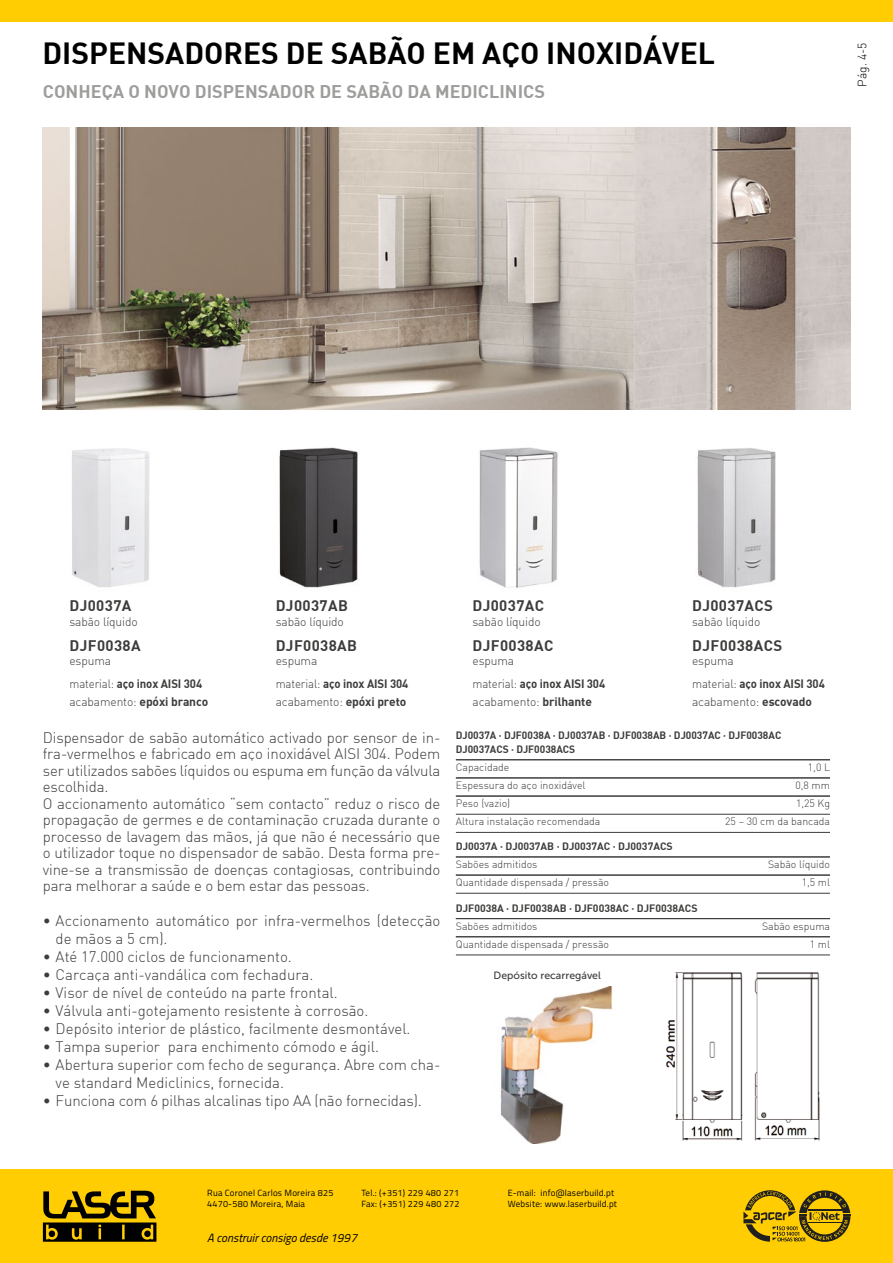
<style>
.page{position:relative;width:893px;height:1263px;background:#fff}
.page>*{position:absolute;margin:0;border:0;box-sizing:border-box;transform-origin:0 0}
.t1{font:700 30px "DI Nbek";color:#000}
.t2{font:700 18px "DI Nbek";color:#9d9d9c}
.t3{font:300 15px/16.5px "DI Nbek";letter-spacing:-.01em;color:#3c3c3b}
.t4{font:700 15px "DI Nbek";letter-spacing:.025em;color:#3c3c3b}
.t5{font:700 12px/17.5px "DI Nbek";letter-spacing:-.01em;color:#3c3c3b;scale:.95 1}
.t6{font:300 12px "DI Nbek";letter-spacing:-.01em;color:#3c3c3b}
.t7{font:italic 12px "Titillium";color:#000}
.t8{font:300 12px "DI Nbek";color:#000}
.t9{font:300 10.5px "DI Nbek";color:#3c3c3b}
.t10{font:700 10.5px/13.5px "DI Nbek";color:#3c3c3b}
.t11{font:10.5px "Museo Sans 500";color:#3c3c3b}
.t12{font:9px/10.8px "Titillium";letter-spacing:.025em;color:#000}
.s1{font-weight:300}
</style>
<div class="page">
<div style="left:0;top:0;width:893px;height:21px;background:#ffcd02"></div>
<div style="left:1px;top:1169px;width:892px;height:94px;background:#ffcd02"></div>
<svg style="left:43px;top:1191px;width:113px;height:51px"></svg>
<svg style="left:743px;top:1190px;width:107px;height:52px"></svg>
<img style="left:72px;top:448px;width:78px;height:139px">
<img style="left:479px;top:447px;width:79px;height:141px">
<img style="left:279px;top:447px;width:79px;height:141px">
<img style="left:697px;top:448px;width:79px;height:140px">
<img style="left:43px;top:128px;width:807px;height:281px">
<hr style="left:456px;top:759px;width:374px;height:1px;background:#3c3c3b">
<hr style="left:456px;top:857px;width:374px;height:1px;background:#3c3c3b">
<hr style="left:456px;top:918px;width:374px;height:1px;background:#3c3c3b">
<hr style="left:456px;top:778px;width:374px;height:1px;background:#3c3c3b">
<hr style="left:456px;top:875px;width:374px;height:1px;background:#3c3c3b">
<hr style="left:456px;top:936px;width:374px;height:1px;background:#3c3c3b">
<hr style="left:456px;top:796px;width:374px;height:1px;background:#3c3c3b">
<hr style="left:456px;top:893px;width:374px;height:1px;background:#3c3c3b">
<hr style="left:456px;top:955px;width:374px;height:1px;background:#3c3c3b">
<hr style="left:456px;top:814px;width:374px;height:1px;background:#3c3c3b">
<hr style="left:456px;top:832px;width:374px;height:1px;background:#3c3c3b">
<img style="left:666px;top:972px;width:154px;height:169px">
<img style="left:500px;top:986px;width:113px;height:157px">
<h1 class="t1" style="left:43px;top:33px;width:674px">DISPENSADORES DE SABÃO EM AÇO INOXIDÁVEL</h1>
<p class="t8" style="left:855px;top:87px;width:46px;rotate:-90deg">Pág. 4-5</p>
<p class="t2" style="left:43px;top:79px;width:504px">CONHEÇA O NOVO DISPENSADOR DE SABÃO DA MEDICLINICS</p>
<p class="t4" style="left:69px;top:596px;width:63px">DJ0037A</p>
<p class="t4" style="left:276px;top:596px;width:74px">DJ0037AB</p>
<p class="t4" style="left:472px;top:596px;width:73px">DJ0037AC</p>
<p class="t4" style="left:692px;top:596px;width:82px">DJ0037ACS</p>
<p class="t4" style="left:69px;top:636px;width:73px">DJF0038A</p>
<p class="t4" style="left:276px;top:636px;width:83px">DJF0038AB</p>
<p class="t4" style="left:472px;top:636px;width:82px">DJF0038AC</p>
<p class="t4" style="left:692px;top:636px;width:92px">DJF0038ACS</p>
<p class="t6" style="left:69px;top:614px;width:70px">sabão líquido</p>
<p class="t6" style="left:276px;top:614px;width:70px">sabão líquido</p>
<p class="t6" style="left:472px;top:614px;width:70px">sabão líquido</p>
<p class="t6" style="left:692px;top:614px;width:70px">sabão líquido</p>
<p class="t6" style="left:69px;top:654px;width:43px">espuma</p>
<p class="t6" style="left:276px;top:654px;width:43px">espuma</p>
<p class="t6" style="left:472px;top:654px;width:43px">espuma</p>
<p class="t6" style="left:692px;top:654px;width:43px">espuma</p>
<p class="t5" style="left:69px;top:675px;width:148px"><span class="s1">material:</span> aço inox AISI 304 <span class="s1">acabamento:</span> epóxi branco</p>
<p class="t5" style="left:276px;top:675px;width:141px"><span class="s1">material:</span> aço inox AISI 304 <span class="s1">acabamento:</span> epóxi preto</p>
<p class="t5" style="left:472px;top:675px;width:141px"><span class="s1">material:</span> aço inox AISI 304 <span class="s1">acabamento:</span> brilhante</p>
<p class="t5" style="left:692px;top:675px;width:141px"><span class="s1">material:</span> aço inox AISI 304 <span class="s1">acabamento:</span> escovado</p>
<p class="t3" style="left:43px;top:729px;width:399px">Dispensador de sabão automático activado por sensor de in&shy;fra-vermelhos e fabricado em aço inoxidável AISI 304. Podem ser utilizados sabões líquidos ou espuma em função da válvula escolhida.<br>O accionamento automático “sem contacto” reduz o risco de propagação de germes e de contaminação cruzada durante o processo de lavagem das mãos, já que não é necessário que o utilizador toque no dispensador de sabão. Desta forma pre&shy;vine-se a transmissão de doenças contagiosas, contribuindo para melhorar a saúde e o bem estar das pessoas.</p>
<p class="t3" style="left:56px;top:911px;width:386px;line-height:18px;text-indent:-13px">• Accionamento automático por infra-vermelhos (detecção de mãos a 5 cm).</p>
<p class="t3" style="left:43px;top:948px;width:250px">• Até 17.000 ciclos de funcionamento.</p>
<p class="t3" style="left:43px;top:966px;width:272px">• Carcaça anti-vandálica com fechadura.</p>
<p class="t3" style="left:43px;top:984px;width:296px">• Visor de nível de conteúdo na parte frontal.</p>
<p class="t3" style="left:43px;top:1002px;width:327px">• Válvula anti-gotejamento resistente à corrosão.</p>
<p class="t3" style="left:43px;top:1020px;width:369px">• Depósito interior de plástico, facilmente desmontável.</p>
<p class="t3" style="left:43px;top:1038px;width:338px">• Tampa superior para enchimento cómodo e ágil.</p>
<p class="t3" style="left:56px;top:1055px;width:386px;line-height:18px;text-indent:-13px">• Abertura superior com fecho de segurança. Abre com cha&shy;ve standard Mediclinics, fornecida.</p>
<p class="t3" style="left:43px;top:1092px;width:380px">• Funciona com 6 pilhas alcalinas tipo AA (não fornecidas).</p>
<p class="t10" style="left:456px;top:728px;width:327px">DJ0037A · DJF0038A · DJ0037AB · DJF0038AB · DJ0037AC · DJF0038AC<br>DJ0037ACS · DJF0038ACS</p>
<p class="t9" style="left:456px;top:761px;width:55px">Capacidade</p>
<p class="t9" style="left:808px;top:761px;width:24px">1,0 L</p>
<p class="t9" style="left:456px;top:779px;width:131px">Espessura do aço inoxidável</p>
<p class="t9" style="left:795px;top:779px;width:36px">0,8 mm</p>
<p class="t9" style="left:456px;top:797px;width:56px">Peso (vazio)</p>
<p class="t9" style="left:796px;top:797px;width:36px">1,25 Kg</p>
<p class="t9" style="left:456px;top:815px;width:146px">Altura instalação recomendada</p>
<p class="t9" style="left:725px;top:815px;width:106px">25 – 30 cm da bancada</p>
<p class="t10" style="left:456px;top:839px;width:218px">DJ0037A · DJ0037AB · DJ0037AC · DJ0037ACS</p>
<p class="t9" style="left:456px;top:858px;width:83px">Sabões admitidos</p>
<p class="t9" style="left:768px;top:858px;width:63px">Sabão líquido</p>
<p class="t9" style="left:456px;top:876px;width:155px">Quantidade dispensada / pressão</p>
<p class="t9" style="left:802px;top:876px;width:30px">1,5 ml</p>
<p class="t10" style="left:456px;top:901px;width:243px">DJF0038A · DJF0038AB · DJF0038AC · DJF0038ACS</p>
<p class="t9" style="left:456px;top:920px;width:83px">Sabões admitidos</p>
<p class="t9" style="left:762px;top:920px;width:69px">Sabão espuma</p>
<p class="t9" style="left:456px;top:938px;width:155px">Quantidade dispensada / pressão</p>
<p class="t9" style="left:810px;top:938px;width:22px">1 ml</p>
<p class="t11" style="left:494px;top:970px;width:109px">Depósito recarregável</p>
<p class="t12" style="left:207px;top:1187px;width:128px">Rua Coronel Carlos Moreira 825<br>4470-580 Moreira, Maia</p>
<p class="t12" style="left:361px;top:1187px;width:100px">Tel.: (+351) 229 480 271<br>Fax: (+351) 229 480 272</p>
<p class="t12" style="left:508px;top:1187px;width:111px">E-mail: info@laserbuild.pt<br>Website: www.laserbuild.pt</p>
<p class="t7" style="left:207px;top:1229px;width:151px">A construir consigo desde 1997</p>
</div>
